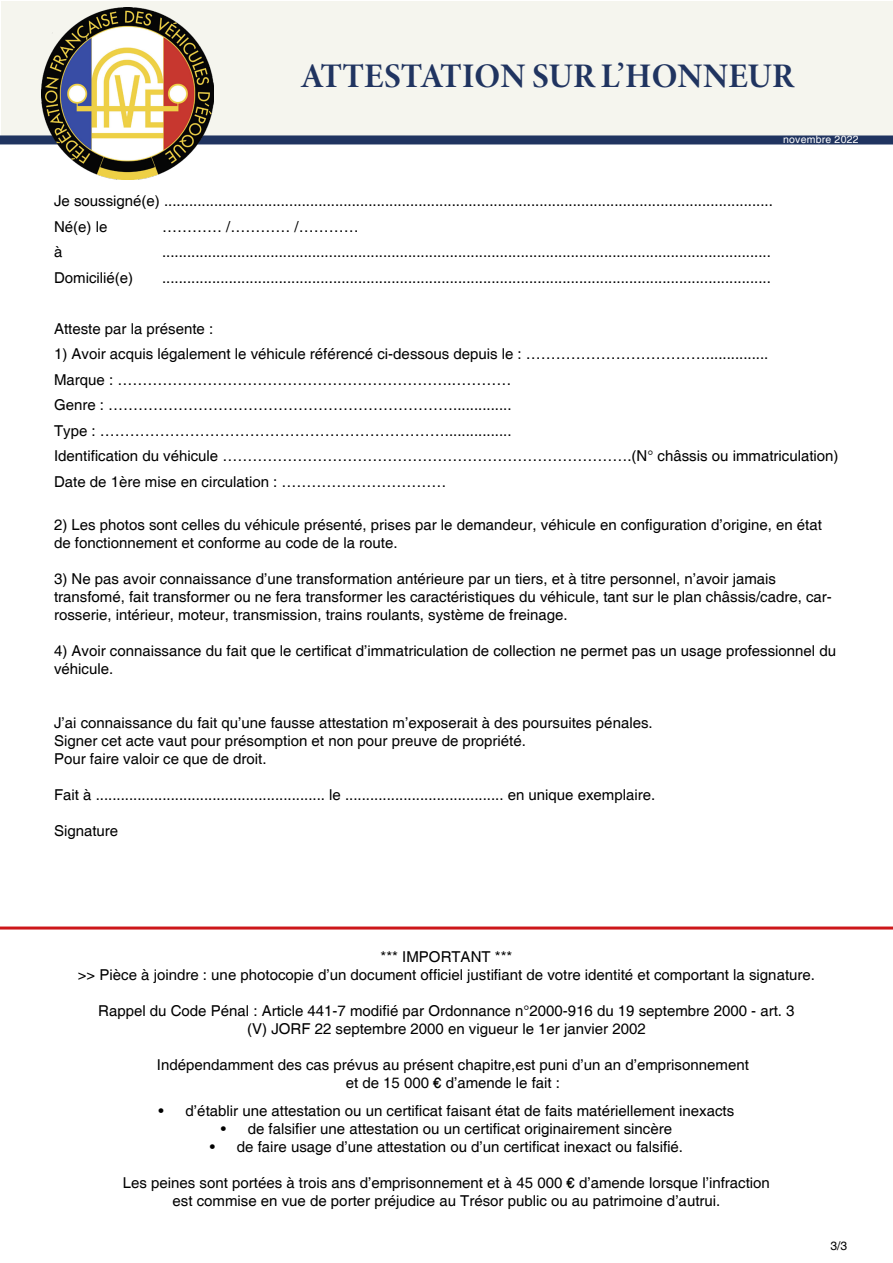
<style>
.page{position:relative;width:893px;height:1263px;background:#fff}
.page>*{position:absolute;margin:0;border:0;box-sizing:border-box;transform-origin:0 0}
.t1{font:34.5px "Minion Variable Concept";letter-spacing:.005em;color:#203460}
.t2{font:15px/18px "Helvetica";color:#000}
.t3{font:12px "Helvetica";color:#000}
.t4{font:10.5px "Helvetica";letter-spacing:.02em;color:#fff}
</style>
<div class="page">
<div style="left:1px;top:1px;width:892px;height:139px;background:#f5f5ee"></div>
<div style="left:0;top:135px;width:893px;height:9px;background:#203460"></div>
<img style="left:41px;top:7px;width:172px;height:172px">
<hr style="left:0;top:926px;width:893px;height:3px;background:#cd1719">
<h1 class="t1" style="left:302px;top:52px;width:493px">ATTESTATION SUR L’HONNEUR</h1>
<p class="t4" style="left:783px;top:134px;width:77px">novembre 2022</p>
<p class="t2" style="left:54px;top:189px;width:720px;line-height:25.5px">Je soussigné(e) ..................................................................................................................................................<br>Né(e) le</p>
<p class="t2" style="left:162px;top:218px;width:198px">………… /………… /…………</p>
<p class="t2" style="left:54px;top:244px;width:10px">à</p>
<p class="t2" style="left:162px;top:244px;width:610px">..................................................................................................................................................</p>
<p class="t2" style="left:54px;top:269px;width:81px">Domicilié(e)</p>
<p class="t2" style="left:162px;top:269px;width:610px">..................................................................................................................................................</p>
<p class="t2" style="left:54px;top:320px;width:161px">Atteste par la présente :</p>
<p class="t2" style="left:54px;top:342px;width:786px;line-height:25.5px">1) Avoir acquis légalement le véhicule référencé ci-dessous depuis le : ………………………………...............<br>Marque : ………………………………………………………….…………<br>Genre : ……………………………………………………………..............<br>Type : ……………………………………………………………................<br>Identification du véhicule ……………………………………………………………………….(N° châssis ou immatriculation)<br>Date de 1ère mise en circulation : ……………………………</p>
<p class="t2" style="left:54px;top:517px;width:769px">2) Les photos sont celles du véhicule présenté, prises par le demandeur, véhicule en configuration d’origine, en état de fonctionnement et conforme au code de la route.</p>
<p class="t2" style="left:54px;top:571px;width:779px">3) Ne pas avoir connaissance d’une transformation antérieure par un tiers, et à titre personnel, n’avoir jamais transfomé, fait transformer ou ne fera transformer les caractéristiques du véhicule, tant sur le plan châssis/cadre, car&shy;rosserie, intérieur, moteur, transmission, trains roulants, système de freinage.</p>
<p class="t2" style="left:54px;top:643px;width:784px">4) Avoir connaissance du fait que le certificat d’immatriculation de collection ne permet pas un usage professionnel du véhicule.</p>
<p class="t2" style="left:54px;top:715px;width:600px">J’ai connaissance du fait qu’une fausse attestation m’exposerait à des poursuites pénales.<br>Signer cet acte vaut pour présomption et non pour preuve de propriété.<br>Pour faire valoir ce que de droit.</p>
<p class="t2" style="left:54px;top:787px;width:603px">Fait à ....................................................... le ...................................... en unique exemplaire.</p>
<p class="t2" style="left:54px;top:823px;width:66px">Signature</p>
<p class="t2" style="left:78px;top:949px;width:739px;text-align:center">*** IMPORTANT ***<br>&gt;&gt; Pièce à joindre : une photocopie d’un document officiel justifiant de votre identité et comportant la signature.</p>
<p class="t2" style="left:98px;top:1003px;width:698px;text-align:center">Rappel du Code Pénal : Article 441-7 modifié par Ordonnance n°2000-916 du 19 septembre 2000 - art. 3 (V) JORF 22 septembre 2000 en vigueur le 1er janvier 2002</p>
<p class="t2" style="left:157px;top:1057px;width:593px;text-align:center">Indépendamment des cas prévus au présent chapitre,est puni d’un an d’emprisonnement et de 15 000 € d’amende le fait :</p>
<p class="t2" style="left:159px;top:1102px;width:577px">• d’établir une attestation ou un certificat faisant état de faits matériellement inexacts</p>
<p class="t2" style="left:221px;top:1120px;width:453px">• de falsifier une attestation ou un certificat originairement sincère</p>
<p class="t2" style="left:210px;top:1138px;width:475px">• de faire usage d’une attestation ou d’un certificat inexact ou falsifié.</p>
<p class="t2" style="left:123px;top:1174px;width:648px;text-align:center">Les peines sont portées à trois ans d’emprisonnement et à 45 000 € d’amende lorsque l’infraction est commise en vue de porter préjudice au Trésor public ou au patrimoine d’autrui.</p>
<p class="t3" style="left:831px;top:1239px;width:18px">3/3</p>
</div>
